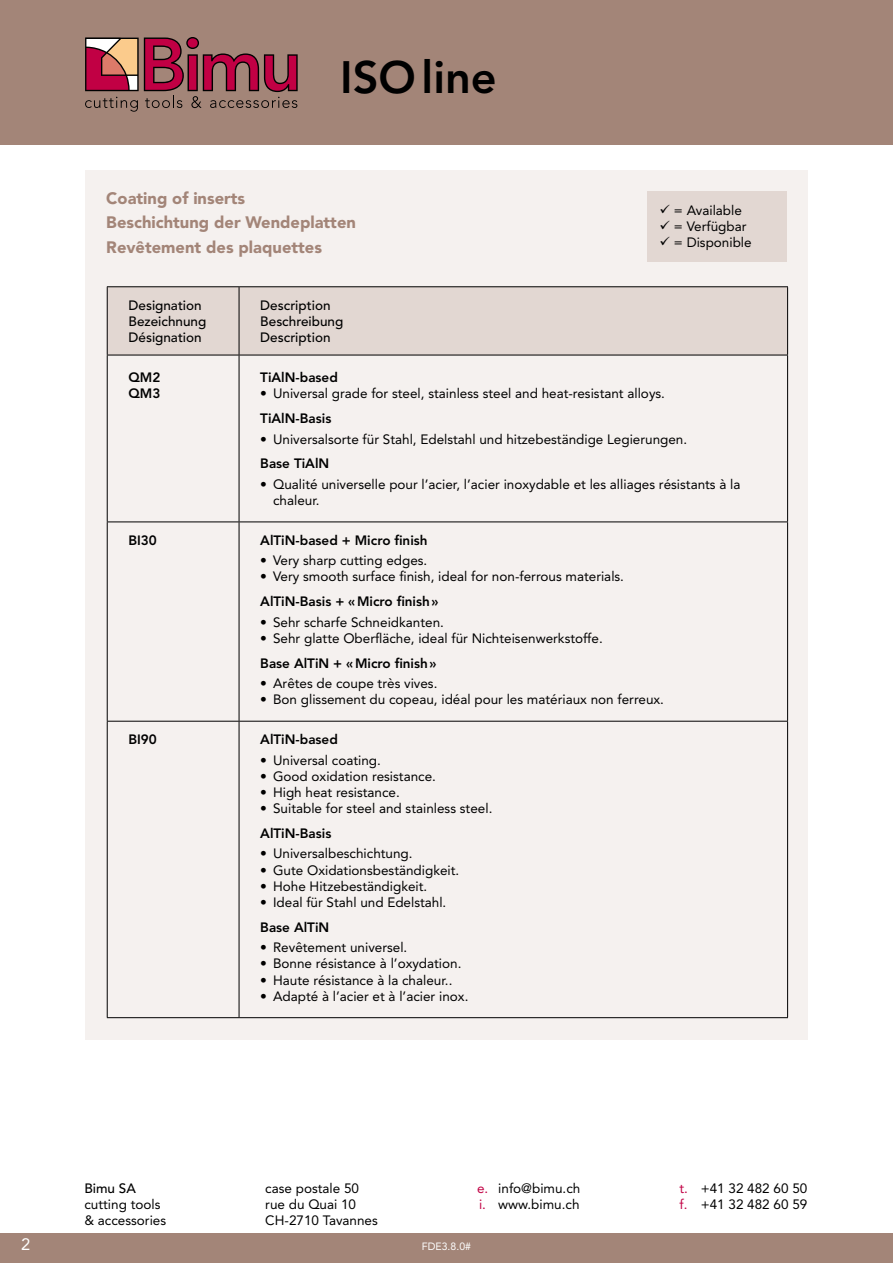
<style>
.page{position:relative;width:893px;height:1263px;background:#fff}
.page>*{position:absolute;margin:0;border:0;box-sizing:border-box;transform-origin:0 0}
.t1{font:800 45px "Avenir";color:#000}
.t2{font:900 16.5px/24px "Avenir";color:#a38578}
.t3{font:16.5px "Avenir";color:#fff}
.t4{font:13.5px/16.2px "Avenir";color:#000}
.t5{font:800 13.5px/16.2px "Avenir";color:#000}
.t6{font:500 13.5px/16.2px "Avenir";color:#000}
.t7{font:10.5px "Avenir";color:#fff}
.s1{color:#c10044}
</style>
<div class="page">
<div style="left:0;top:1233px;width:893px;height:30px;background:#a38578"></div>
<div style="left:0;top:0;width:893px;height:145px;background:#a38578"></div>
<svg style="left:85px;top:37px;width:213px;height:75px"></svg>
<div style="left:85px;top:170px;width:722px;height:869px;background:#f5f1ef"></div>
<div style="left:108px;top:287px;width:679px;height:68px;background:#e2d7d2"></div>
<hr style="left:107px;top:286px;width:132px;height:1px;background:#000">
<hr style="left:107px;top:287px;width:1px;height:68px;background:#000">
<hr style="left:239px;top:286px;width:549px;height:1px;background:#000">
<hr style="left:239px;top:287px;width:1px;height:68px;background:#000">
<hr style="left:787px;top:287px;width:1px;height:68px;background:#000">
<hr style="left:107px;top:355px;width:132px;height:1px;background:#000">
<hr style="left:239px;top:355px;width:549px;height:1px;background:#000">
<hr style="left:107px;top:355px;width:1px;height:166px;background:#000">
<hr style="left:239px;top:355px;width:1px;height:166px;background:#000">
<hr style="left:787px;top:355px;width:1px;height:166px;background:#000">
<hr style="left:107px;top:521px;width:132px;height:1px;background:#000">
<hr style="left:107px;top:522px;width:1px;height:199px;background:#000">
<hr style="left:239px;top:521px;width:549px;height:1px;background:#000">
<hr style="left:239px;top:522px;width:1px;height:199px;background:#000">
<hr style="left:787px;top:522px;width:1px;height:199px;background:#000">
<hr style="left:107px;top:721px;width:132px;height:1px;background:#000">
<hr style="left:107px;top:721px;width:1px;height:296px;background:#000">
<hr style="left:239px;top:721px;width:549px;height:1px;background:#000">
<hr style="left:239px;top:721px;width:1px;height:296px;background:#000">
<hr style="left:787px;top:721px;width:1px;height:296px;background:#000">
<hr style="left:107px;top:1017px;width:132px;height:1px;background:#000">
<hr style="left:239px;top:1017px;width:549px;height:1px;background:#000">
<div style="left:647px;top:191px;width:139px;height:71px;background:#e2d7d2"></div>
<h1 class="t1" style="left:340px;top:51px;width:158px">ISOline</h1>
<p class="t2" style="left:106px;top:187px;width:251px">Coating of inserts<br>Beschichtung der Wendeplatten<br>Revêtement des plaquettes</p>
<p class="t4" style="left:660px;top:202px;width:84px">✓ = Available</p>
<p class="t4" style="left:660px;top:218px;width:88px">✓ = Verfügbar</p>
<p class="t4" style="left:660px;top:234px;width:94px">✓ = Disponible</p>
<p class="t6" style="left:128px;top:297px;width:79px">Designation<br>Bezeichnung<br>Désignation</p>
<p class="t6" style="left:260px;top:297px;width:85px">Description<br>Beschreibung<br>Description</p>
<p class="t5" style="left:128px;top:369px;width:33px">QM2<br>QM3</p>
<p class="t5" style="left:260px;top:369px;width:79px">TiAlN-based</p>
<p class="t4" style="left:260px;top:386px;width:406px">• Universal grade for steel, stainless steel and heat-resistant alloys.</p>
<p class="t5" style="left:260px;top:410px;width:73px">TiAlN-Basis</p>
<p class="t4" style="left:260px;top:431px;width:428px">• Universalsorte für Stahl, Edelstahl und hitzebeständige Legierungen.</p>
<p class="t5" style="left:260px;top:455px;width:70px">Base TiAlN</p>
<p class="t4" style="left:273px;top:476px;width:469px;text-indent:-13px">• Qualité universelle pour l’acier, l’acier inoxydable et les alliages résistants à la chaleur.</p>
<p class="t5" style="left:128px;top:532px;width:30px">BI30</p>
<p class="t5" style="left:260px;top:532px;width:169px">AlTiN-based + Micro finish</p>
<p class="t4" style="left:260px;top:553px;width:169px">• Very sharp cutting edges.</p>
<p class="t4" style="left:260px;top:569px;width:365px">• Very smooth surface finish, ideal for non-ferrous materials.</p>
<p class="t5" style="left:260px;top:593px;width:180px">AlTiN-Basis + «Micro finish»</p>
<p class="t4" style="left:260px;top:614px;width:185px">• Sehr scharfe Schneidkanten.</p>
<p class="t4" style="left:260px;top:630px;width:344px">• Sehr glatte Oberfläche, ideal für Nichteisenwerkstoffe.</p>
<p class="t5" style="left:260px;top:655px;width:178px">Base AlTiN + «Micro finish»</p>
<p class="t4" style="left:260px;top:675px;width:179px">• Arêtes de coupe très vives.</p>
<p class="t4" style="left:260px;top:691px;width:405px">• Bon glissement du copeau, idéal pour les matériaux non ferreux.</p>
<p class="t5" style="left:128px;top:731px;width:30px">BI90</p>
<p class="t5" style="left:260px;top:731px;width:79px">AlTiN-based</p>
<p class="t4" style="left:260px;top:752px;width:122px">• Universal coating.</p>
<p class="t4" style="left:260px;top:768px;width:177px">• Good oxidation resistance.</p>
<p class="t4" style="left:260px;top:784px;width:141px">• High heat resistance.</p>
<p class="t4" style="left:260px;top:800px;width:234px">• Suitable for steel and stainless steel.</p>
<p class="t5" style="left:260px;top:825px;width:73px">AlTiN-Basis</p>
<p class="t4" style="left:260px;top:846px;width:154px">• Universalbeschichtung.</p>
<p class="t4" style="left:260px;top:862px;width:201px">• Gute Oxidationsbeständigkeit.</p>
<p class="t4" style="left:260px;top:878px;width:169px">• Hohe Hitzebeständigkeit.</p>
<p class="t4" style="left:260px;top:894px;width:188px">• Ideal für Stahl und Edelstahl.</p>
<p class="t5" style="left:260px;top:919px;width:70px">Base AlTiN</p>
<p class="t4" style="left:260px;top:939px;width:149px">• Revêtement universel.</p>
<p class="t4" style="left:260px;top:955px;width:203px">• Bonne résistance à l’oxydation.</p>
<p class="t4" style="left:260px;top:972px;width:194px">• Haute résistance à la chaleur..</p>
<p class="t4" style="left:260px;top:988px;width:210px">• Adapté à l’acier et à l’acier inox.</p>
<p class="t6" style="left:84px;top:1180px;width:53px">Bimu SA</p>
<p class="t4" style="left:84px;top:1196px;width:83px">cutting tools &amp; accessories</p>
<p class="t4" style="left:265px;top:1180px;width:114px">case postale 50 rue du Quai 10<br>CH-2710 Tavannes</p>
<p class="t4" style="left:477px;top:1180px;width:105px"><span class="s1">e.</span> info@bimu.ch <span class="s1">i.</span> www.bimu.ch</p>
<p class="t4" style="left:679px;top:1180px;width:129px"><span class="s1">t.</span> +41 32 482 60 50 <span class="s1">f.</span> +41 32 482 60 59</p>
<p class="t3" style="left:21px;top:1235px;width:11px">2</p>
<p class="t7" style="left:422px;top:1240px;width:51px">FDE3.8.0#</p>
</div>
